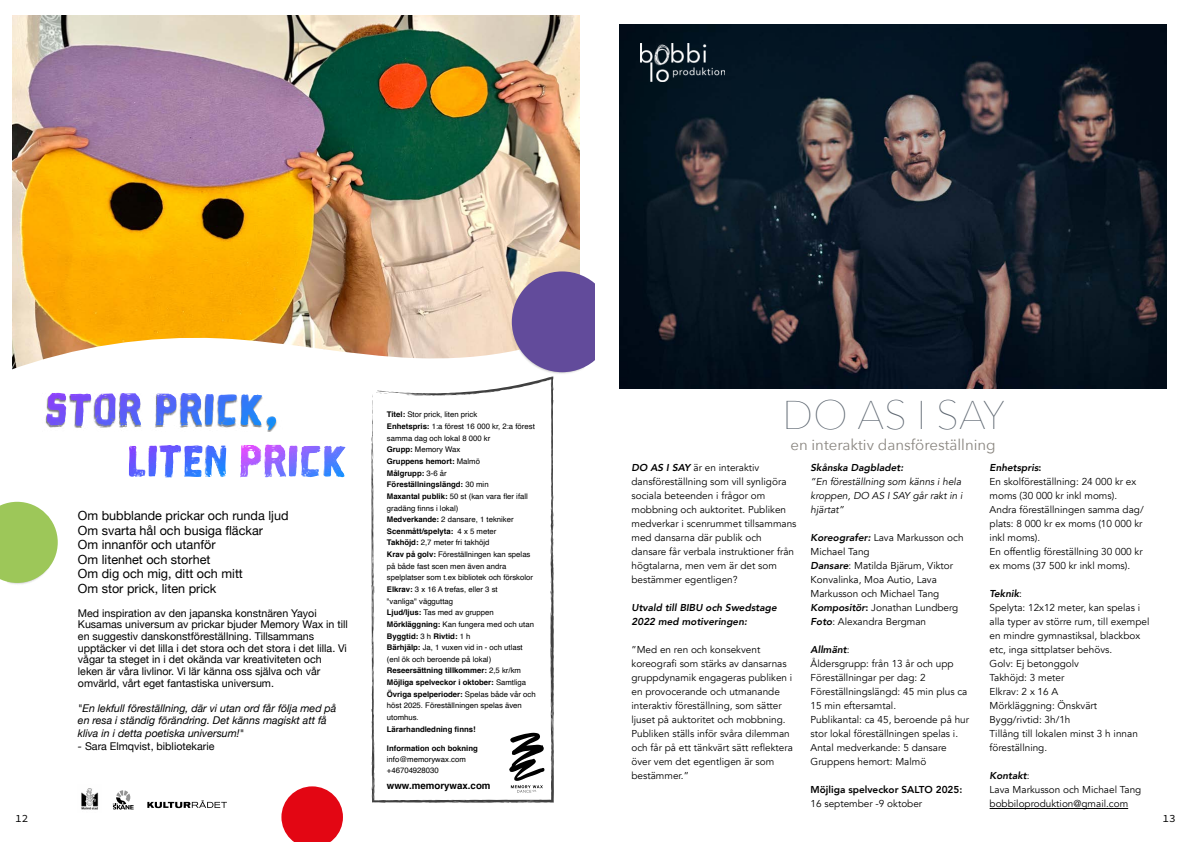
<style>
.page{position:relative;width:1191px;height:842px;background:#fff}
.page>*{position:absolute;margin:0;border:0;box-sizing:border-box;transform-origin:0 0}
.t1{font:200 40px "Avenir Next";color:#5e6771}
.t2{font:15px "Avenir Next";color:#89857f}
.t3{font:12.6px/14.6px "Helvetica Neue";color:#000}
.t4{font:11px "Source Code Variable";color:#000}
.t5{font:10.7px/11.6px "Helvetica Neue";color:#000}
.t6{font:italic 10.7px/12.6px "Helvetica Neue";color:#000}
.t7{font:10px/14px "Avenir";color:#000}
.t8{font:italic 800 10px/14px "Avenir";color:#000}
.t9{font:italic 10px/14px "Avenir";color:#000}
.t10{font:800 10px "Avenir";color:#000}
.t11{font:700 9.7px "Helvetica";color:#000}
.t12{font:7.8px/11.6px "Helvetica";color:#000}
.t13{font:700 7.8px "Helvetica";color:#000}
.s1{font-style:italic}
.s2{font-weight:700}
.s3{font-weight:800;font-style:italic}
.s4{font-weight:800}
</style>
<div class="page">
<img style="left:12px;top:15px;width:567px;height:313px">
<svg style="left:12px;top:328px;width:481px;height:482px"></svg>
<svg style="left:113px;top:790px;width:21px;height:19px"></svg>
<img style="left:78px;top:784px;width:23px;height:26px">
<img style="left:42px;top:338px;width:242px;height:133px">
<img style="left:46px;top:393px;width:20px;height:33px">
<svg style="left:147px;top:800px;width:80px;height:8px"></svg>
<div style="left:78px;top:702px;width:261px;height:12px;background:#fff"></div>
<div style="left:78px;top:714px;width:252px;height:13px;background:#fff"></div>
<div style="left:78px;top:727px;width:169px;height:12px;background:#fff"></div>
<div style="left:78px;top:739px;width:136px;height:13px;background:#fff"></div>
<svg style="left:371px;top:375px;width:183px;height:428px"></svg>
<div style="left:387px;top:409px;width:151px;height:329px;background:#fff"></div>
<svg style="left:509px;top:733px;width:35px;height:60px"></svg>
<img style="left:12px;top:489px;width:59px;height:108px">
<img style="left:343px;top:789px;width:2px;height:21px">
<img style="left:493px;top:255px;width:87px;height:138px">
<svg style="left:508px;top:268px;width:76px;height:108px"></svg>
<img style="left:159px;top:445px;width:22px;height:33px">
<img style="left:264px;top:445px;width:16px;height:32px">
<svg style="left:281px;top:786px;width:62px;height:56px"></svg>
<div style="left:512px;top:271px;width:100px;height:101px;background:#624b9b;border-radius:50%"></div>
<svg style="left:0;top:500px;width:58px;height:85px"></svg>
<div style="left:595px;top:0;width:595px;height:842px;background:#fff"></div>
<hr style="left:989px;top:808px;width:139px;height:1px;background:#000">
<img style="left:620px;top:25px;width:546px;height:364px">
<img style="left:640px;top:43px;width:84px;height:38px">
<p class="t3" style="left:78px;top:509px;width:212px">Om bubblande prickar och runda ljud<br>Om svarta hål och busiga ßäckar<br>Om innanför och utanför<br>Om litenhet och storhet<br>Om dig och mig, ditt och mitt<br>Om stor prick, liten prick</p>
<p class="t5" style="left:78px;top:608px;width:271px">Med inspiration av den japanska konstnären Yayoi Kusamas universum av prickar bjuder Memory Wax in till en suggestiv danskonstföreställning. Tillsammans upptäcker vi det lilla i det stora och det stora i det lilla. Vi vågar ta steget in i det okända var kreativiteten och leken är våra livlinor. Vi lär känna oss själva och vår omvärld, vårt eget fantastiska universum.</p>
<p class="t6" style="left:78px;top:702px;width:260px">"En lekfull föreställning, där vi utan ord får följa med på en resa i ständig förändring. Det känns magiskt att få kliva in i detta poetiska universum!"</p>
<p class="t5" style="left:78px;top:741px;width:138px"><span class="s1">-</span> Sara Elmqvist, bibliotekarie</p>
<p class="t12" style="left:387px;top:409px;width:150px"><span class="s2">Titel:</span> Stor prick, liten prick<br><span class="s2">Enhetspris:</span> 1:a förest 16 000 kr, 2:a förest samma dag och lokal 8 000 kr<br><span class="s2">Grupp:</span> Memory Wax<br><span class="s2">Gruppens hemort:</span> Malmö<br><span class="s2">Målgrupp:</span> 3-6 år<br><span class="s2">Föreställningslängd:</span> 30 min<br><span class="s2">Maxantal publik:</span> 50 st (kan vara ßer ifall gradäng Þnns i lokal)<br><span class="s2">Medverkande:</span> 2 dansare, 1 tekniker<br><span class="s2">Scenmått/spelyta:</span> 4 x 5 meter<br><span class="s2">Takhöjd:</span> 2,7 meter fri takhöjd<br><span class="s2">Krav på golv:</span> Föreställningen kan spelas på både fast scen men även andra spelplatser som t.ex bibliotek och förskolor<br><span class="s2">Elkrav:</span> 3 x 16 A trefas, eller 3 st<br>"vanliga" vägguttag<br><span class="s2">Ljud/ljus:</span> Tas med av gruppen<br><span class="s2">Mörkläggning:</span> Kan fungera med och utan<br><span class="s2">Byggtid:</span> 3 h <span class="s2">Rivtid:</span> 1 h<br><span class="s2">Bärhjälp:</span> Ja, 1 vuxen vid in - och utlast (enl ök och beroende på lokal)<br><span class="s2">Reseersättning tillkommer:</span> 2,5 kr/km<br><span class="s2">Möjliga spelveckor i oktober:</span> Samtliga<br><span class="s2">Övriga spelperioder:</span> Spelas både vår och höst 2025. Föreställningen spelas även utomhus.</p>
<p class="t13" style="left:387px;top:723px;width:90px">Lärarhandledning Þnns!</p>
<p class="t13" style="left:387px;top:742px;width:92px">Information och bokning</p>
<p class="t12" style="left:387px;top:754px;width:81px;line-height:10.7px">info@memorywax.com +46704928030</p>
<p class="t11" style="left:387px;top:777px;width:105px">www.memorywax.com</p>
<h1 class="t1" style="left:782px;top:382px;width:224px">DO AS I SAY</h1>
<h2 class="t2" style="left:790px;top:432px;width:207px">en interaktiv dansföreställning</h2>
<p class="t7" style="left:631px;top:461px;width:166px"><span class="s3">DO AS I SAY</span> är en interaktiv dansföreställning som vill synligöra sociala beteenden i frågor om mobbning och auktoritet. Publiken medverkar i scenrummet tillsammans med dansarna där publik och dansare får verbala instruktioner från högtalarna, men vem är det som bestämmer egentligen?</p>
<p class="t8" style="left:631px;top:601px;width:147px">Utvald till BIBU och Swedstage<br>2022 med motiveringen:</p>
<p class="t7" style="left:631px;top:643px;width:163px">”Med en ren och konsekvent koreografi som stärks av dansarnas gruppdynamik engageras publiken i en provocerande och utmanande interaktiv föreställning, som sätter ljuset på auktoritet och mobbning.<br>Publiken ställs inför svåra dilemman och får på ett tänkvärt sätt reflektera över vem det egentligen är som bestämmer.”</p>
<p class="t8" style="left:810px;top:461px;width:94px">Skånska Dagbladet:</p>
<p class="t9" style="left:810px;top:475px;width:154px">”En föreställning som känns i hela kroppen, DO AS I SAY går rakt in i hjärtat”</p>
<p class="t7" style="left:810px;top:531px;width:154px"><span class="s3">Koreografer:</span> Lava Markusson och<br>Michael Tang<br><span class="s3">Dansare</span>: Matilda Bjärum, Viktor<br>Konvalinka, Moa Autio, Lava<br>Markusson och Michael Tang<br><span class="s3">Kompositör</span><span class="s4">:</span> Jonathan Lundberg<br><span class="s3">Foto</span>: Alexandra Bergman</p>
<p class="t7" style="left:810px;top:643px;width:160px"><span class="s3">Allmänt</span>:<br>Åldersgrupp: från 13 år och upp<br>Föreställningar per dag: 2<br>Föreställningslängd: 45 min plus ca<br>15 min eftersamtal.<br>Publikantal: ca 45, beroende på hur stor lokal föreställningen spelas i.<br>Antal medverkande: 5 dansare<br>Gruppens hemort: Malmö</p>
<p class="t10" style="left:810px;top:782px;width:153px">Möjliga spelveckor SALTO 2025:</p>
<p class="t7" style="left:810px;top:797px;width:113px">16 september -9 oktober</p>
<p class="t7" style="left:989px;top:461px;width:156px"><span class="s3">Enhetspris</span><span class="s4">:<br></span>En skolföreställning: 24 000 kr ex moms (30 000 kr inkl moms).<br>Andra föreställningen samma dag/ plats: 8 000 kr ex moms (10 000 kr inkl moms).<br>En offentlig föreställning 30 000 kr ex moms (37 500 kr inkl moms).</p>
<p class="t7" style="left:989px;top:587px;width:161px"><span class="s3">Teknik</span>:<br>Spelyta: 12x12 meter, kan spelas i alla typer av större rum, till exempel en mindre gymnastiksal, blackbox etc, inga sittplatser behövs.<br>Golv: Ej betonggolv<br>Takhöjd: 3 meter<br>Elkrav: 2 x 16 A<br>Mörkläggning: Önskvärt<br>Bygg/rivtid: 3h/1h<br>Tillång till lokalen minst 3 h innan föreställning.</p>
<p class="t7" style="left:989px;top:769px;width:153px"><span class="s3">Kontakt</span>:<br>Lava Markusson och Michael Tang bobbiloproduktion@gmail.com</p>
<p class="t4" style="left:15px;top:810px;width:15px">12</p>
<p class="t4" style="left:1162px;top:810px;width:15px">13</p>
</div>
